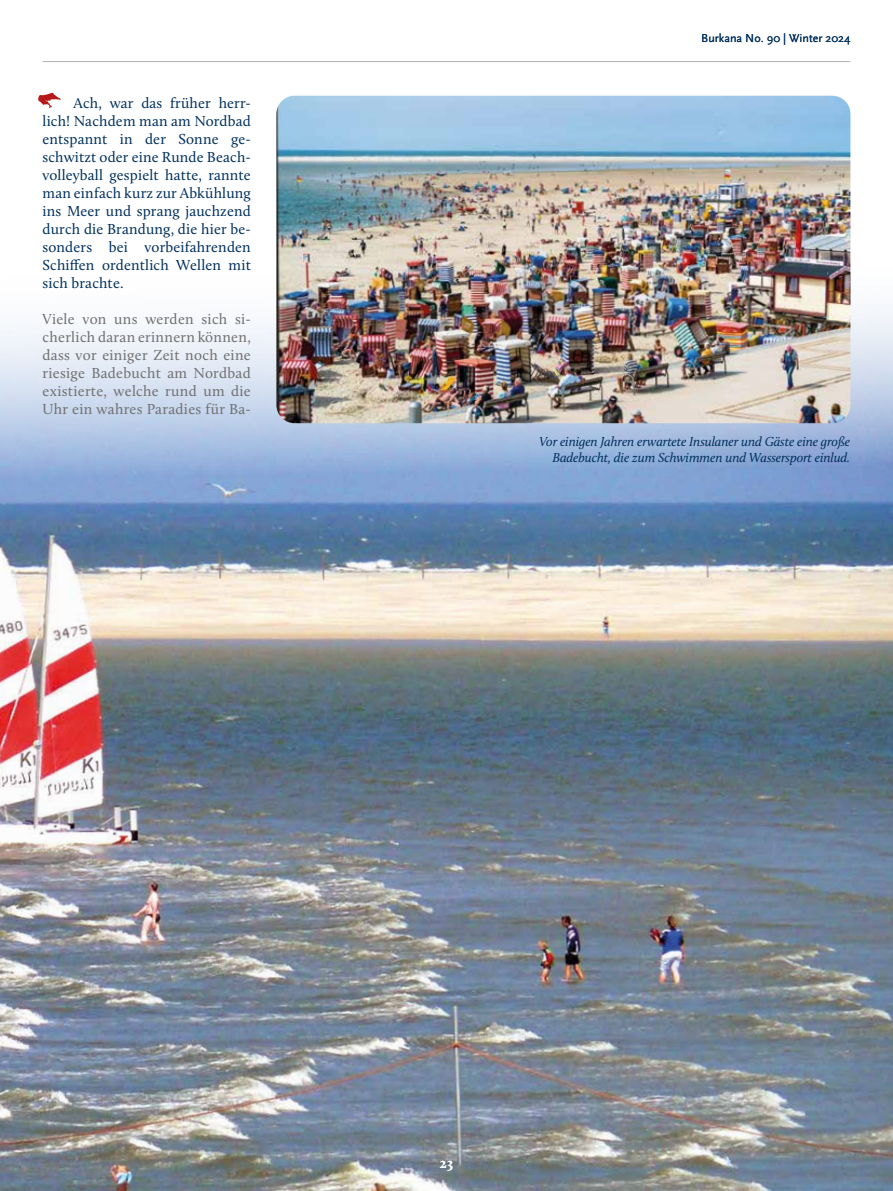
<style>
.page{position:relative;width:893px;height:1191px;background:#fff}
.page>*{position:absolute;margin:0;border:0;box-sizing:border-box;transform-origin:0 0}
.t1{font:15px/18px "Calluna";letter-spacing:.01em;color:#00305d;text-align:justify}
.t2{font:15px/18px "Calluna";letter-spacing:.02em;color:#706f6f;text-align:justify}
.t3{font:900 15px "Calluna";color:#fff}
.t4{font:italic 13.5px/16.2px "Calluna";letter-spacing:-.01em;color:#00305d;text-align:right}
.t5{font:12px "Scala Sans";color:#00305d}
</style>
<div class="page">
<hr style="left:43px;top:61px;width:807px;height:1px;background:#b3b2b2">
<img style="left:0;top:253px;width:893px;height:938px">
<svg style="left:38px;top:93px;width:23px;height:15px"></svg>
<img style="left:276px;top:96px;width:574px;height:327px">
<p class="t1" style="left:43px;top:94px;width:210px;text-indent:31px">Ach, war das früher herr&shy;lich! Nachdem man am Nordbad entspannt in der Sonne ge&shy;schwitzt oder eine Runde Beach&shy;volleyball gespielt hatte, rannte man einfach kurz zur Abkühlung ins Meer und sprang jauchzend durch die Brandung, die hier be&shy;sonders bei vorbeifahrenden Schiffen ordentlich Wellen mit sich brachte.</p>
<p class="t2" style="left:43px;top:310px;width:210px">Viele von uns werden sich si&shy;cherlich daran erinnern können, dass vor einiger Zeit noch eine riesige Badebucht am Nordbad existierte, welche rund um die Uhr ein wahres Paradies für Ba-</p>
<p class="t5" style="left:701px;top:31px;width:151px">Burkana No. 90 | Winter 2024</p>
<p class="t4" style="left:539px;top:433px;width:312px">Vor einigen Jahren erwartete Insulaner und Gäste eine große<br>Badebucht, die zum Schwimmen und Wassersport einlud.</p>
<p class="t3" style="left:439px;top:1154px;width:15px">23</p>
</div>
